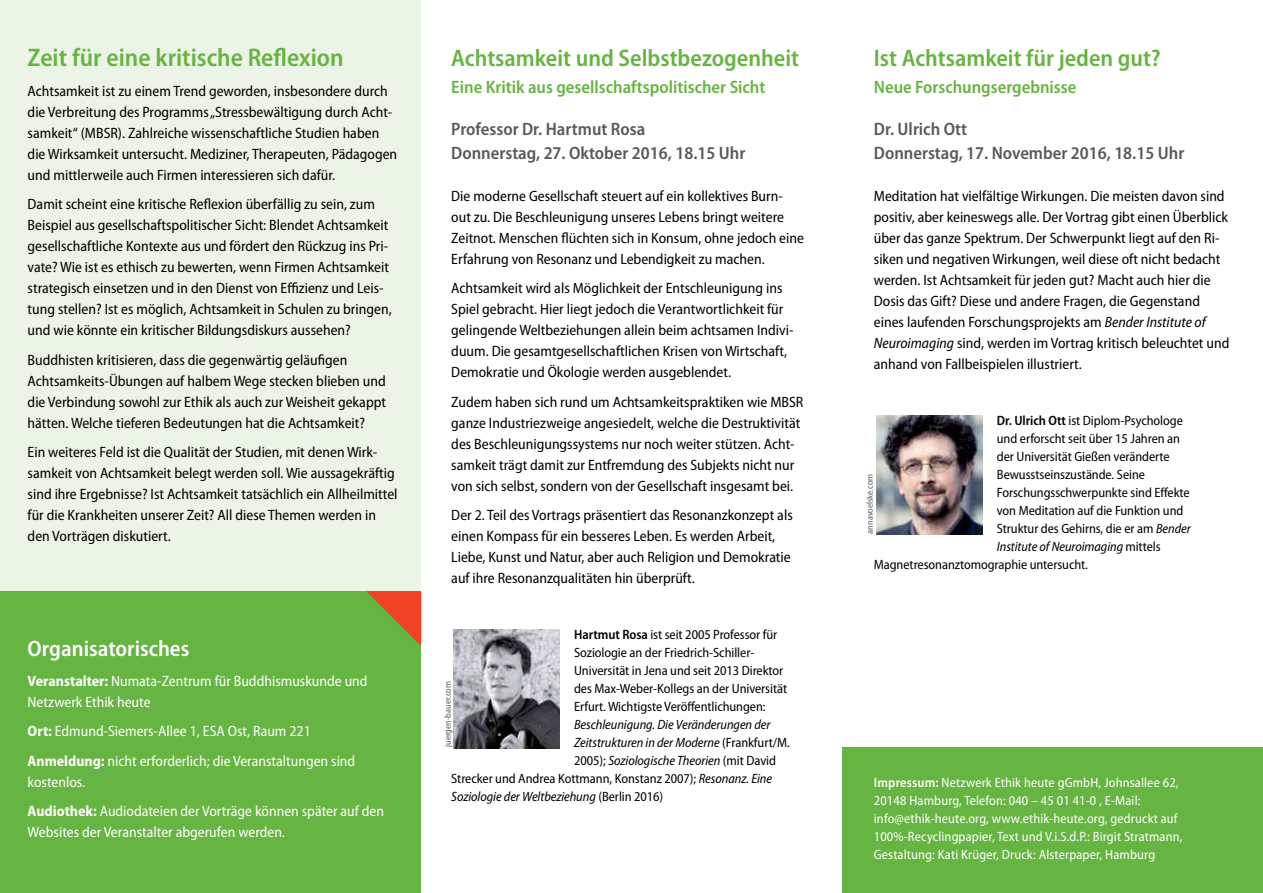
<style>
.page{position:relative;width:1263px;height:893px;background:#fff}
.page>*{position:absolute;margin:0;border:0;box-sizing:border-box;transform-origin:0 0}
.t1{font:600 semi-condensed 25.5px "Myriad Pro";color:#66b441}
.t2{font:600 semi-condensed 24px "Myriad Pro";color:#66b441}
.t3{font:600 semi-condensed 22.5px "Myriad Pro";color:#fff}
.t4{font:600 semi-condensed 18px/24px "Myriad Pro";color:#58595b}
.t5{font:600 semi-condensed 18px "Myriad Pro";color:#66b441}
.t6{font:semi-condensed 15px/21px "Myriad Pro";color:#000}
.t7{font:semi-condensed 15px/29.5px "Myriad Pro";color:#fff}
.t8{font:semi-condensed 13.5px/18px "Myriad Pro";letter-spacing:-.005em;color:#000}
.t9{font:semi-condensed 13.5px/18px "Myriad Pro";letter-spacing:.01em;color:#fff}
.t10{font:italic semi-condensed 13.5px "Myriad Pro";letter-spacing:-.005em;color:#000}
.t11{font:semi-condensed 9px "Myriad Pro";color:#58595b}
.s1{font-weight:700}
.s2{font-weight:600}
.s3{font-style:normal}
.s4{font-style:italic}
</style>
<div class="page">
<div style="left:0;top:0;width:420px;height:893px;background:#ebf4e6"></div>
<div style="left:0;top:591px;width:421px;height:302px;background:#66b441"></div>
<div style="left:842px;top:747px;width:421px;height:146px;background:#66b441"></div>
<img style="left:454px;top:630px;width:106px;height:119px">
<img style="left:876px;top:416px;width:106px;height:119px">
<svg style="left:366px;top:591px;width:55px;height:55px"></svg>
<h1 class="t1" style="left:28px;top:43px;width:317px">Zeit für eine kritische Reflexion</h1>
<p class="t6" style="left:28px;top:81px;width:371px">Achtsamkeit ist zu einem Trend geworden, insbesondere durch die Verbreitung des Programms „Stressbewältigung durch Acht&shy;samkeit“ (MBSR). Zahlreiche wissenschaftliche Studien haben die Wirksamkeit untersucht. Mediziner, Therapeuten, Pädagogen und mittlerweile auch Firmen interessieren sich dafür.</p>
<p class="t6" style="left:28px;top:194px;width:366px">Damit scheint eine kritische Reflexion überfällig zu sein, zum Beispiel aus gesellschaftspolitischer Sicht: Blendet Achtsamkeit gesellschaftliche Kontexte aus und fördert den Rückzug ins Pri&shy;vate? Wie ist es ethisch zu bewerten, wenn Firmen Achtsamkeit strategisch einsetzen und in den Dienst von Effizienz und Leis&shy;tung stellen? Ist es möglich, Achtsamkeit in Schulen zu bringen, und wie könnte ein kritischer Bildungsdiskurs aussehen?</p>
<p class="t6" style="left:28px;top:350px;width:360px">Buddhisten kritisieren, dass die gegenwärtig geläufigen Achtsamkeits-Übungen auf halbem Wege stecken blieben und die Verbindung sowohl zur Ethik als auch zur Weisheit gekappt hätten. Welche tieferen Bedeutungen hat die Achtsamkeit?</p>
<p class="t6" style="left:28px;top:442px;width:371px">Ein weiteres Feld ist die Qualität der Studien, mit denen Wirk&shy;samkeit von Achtsamkeit belegt werden soll. Wie aussagekräftig sind ihre Ergebnisse? Ist Achtsamkeit tatsächlich ein Allheilmittel für die Krankheiten unserer Zeit? All diese Themen werden in den Vorträgen diskutiert.</p>
<h3 class="t3" style="left:28px;top:636px;width:163px">Organisatorisches</h3>
<p class="t7" style="left:28px;top:670px;width:341px;line-height:21px"><span class="s1">Veranstalter:</span> Numata-Zentrum für Buddhismuskunde und<br>Netzwerk Ethik heute</p>
<p class="t7" style="left:28px;top:717px;width:329px"><span class="s1">Ort:</span> Edmund-Siemers-Allee 1, ESA Ost, Raum 221<br><span class="s1">Anmeldung:</span> nicht erforderlich; die Veranstaltungen sind</p>
<p class="t7" style="left:28px;top:767px;width:358px">kostenlos.<br><span class="s1">Audiothek:</span> Audiodateien der Vorträge können später auf den</p>
<p class="t7" style="left:28px;top:818px;width:259px">Websites der Veranstalter abgerufen werden.</p>
<h2 class="t2" style="left:451px;top:44px;width:349px">Achtsamkeit und Selbstbezogenheit</h2>
<p class="t5" style="left:451px;top:77px;width:316px">Eine Kritik aus gesellschaftspolitischer Sicht</p>
<p class="t4" style="left:451px;top:117px;width:296px">Professor Dr. Hartmut Rosa<br>Donnerstag, 27. Oktober 2016, 18.15 Uhr</p>
<p class="t6" style="left:451px;top:185px;width:354px">Die moderne Gesellschaft steuert auf ein kollektives Burn&shy;out zu. Die Beschleunigung unseres Lebens bringt weitere Zeitnot. Menschen flüchten sich in Konsum, ohne jedoch eine Erfahrung von Resonanz und Lebendigkeit zu machen.</p>
<p class="t6" style="left:451px;top:278px;width:344px">Achtsamkeit wird als Möglichkeit der Entschleunigung ins Spiel gebracht. Hier liegt jedoch die Verantwortlichkeit für gelingende Weltbeziehungen allein beim achtsamen Indivi&shy;duum. Die gesamtgesellschaftlichen Krisen von Wirtschaft, Demokratie und Ökologie werden ausgeblendet.</p>
<p class="t6" style="left:451px;top:391px;width:354px">Zudem haben sich rund um Achtsamkeitspraktiken wie MBSR ganze Industriezweige angesiedelt, welche die Destruktivität des Beschleunigungssystems nur noch weiter stützen. Acht&shy;samkeit trägt damit zur Entfremdung des Subjekts nicht nur von sich selbst, sondern von der Gesellschaft insgesamt bei.</p>
<p class="t6" style="left:451px;top:505px;width:343px">Der 2. Teil des Vortrags präsentiert das Resonanzkonzept als einen Kompass für ein besseres Leben. Es werden Arbeit, Liebe, Kunst und Natur, aber auch Religion und Demokratie auf ihre Resonanzqualitäten hin überprüft.</p>
<p class="t8" style="left:574px;top:626px;width:215px"><span class="s2">Hartmut Rosa</span> ist seit 2005 Professor für Soziologie an der Friedrich-Schiller-Universität in Jena und seit 2013 Direktor des Max-Weber-Kollegs an der Universität Erfurt. Wichtigste Veröffentlichungen:</p>
<p class="t10" style="left:574px;top:717px;width:198px">Beschleunigung. Die Veränderungen der</p>
<p class="t10" style="left:574px;top:735px;width:217px">Zeitstrukturen in der Moderne <span class="s3">(Frankfurt/M.</span></p>
<p class="t10" style="left:574px;top:753px;width:203px"><span class="s3">2005);</span> Soziologische Theorien <span class="s3">(mit David</span></p>
<p class="t8" style="left:451px;top:770px;width:322px">Strecker und Andrea Kottmann, Konstanz 2007); <span class="s4">Resonanz. Eine</span></p>
<p class="t10" style="left:451px;top:789px;width:213px">Soziologie der Weltbeziehung <span class="s3">(Berlin 2016)</span></p>
<p class="t11" style="left:443px;top:747px;width:67px;rotate:-90deg">juergen-bauer.com</p>
<h2 class="t2" style="left:874px;top:44px;width:288px">Ist Achtsamkeit für jeden gut?</h2>
<p class="t5" style="left:874px;top:77px;width:204px">Neue Forschungsergebnisse</p>
<p class="t4" style="left:874px;top:117px;width:312px">Dr. Ulrich Ott<br>Donnerstag, 17. November 2016, 18.15 Uhr</p>
<p class="t6" style="left:874px;top:185px;width:357px">Meditation hat vielfältige Wirkungen. Die meisten davon sind positiv, aber keineswegs alle. Der Vortrag gibt einen Überblick über das ganze Spektrum. Der Schwerpunkt liegt auf den Ri&shy;siken und negativen Wirkungen, weil diese oft nicht bedacht werden. Ist Achtsamkeit für jeden gut? Macht auch hier die Dosis das Gift? Diese und andere Fragen, die Gegenstand eines laufenden Forschungsprojekts am <span class="s4">Bender Institute of Neuroimaging</span> sind, werden im Vortrag kritisch beleuchtet und anhand von Fallbeispielen illustriert.</p>
<p class="t8" style="left:997px;top:411px;width:188px"><span class="s2">Dr. Ulrich Ott</span> ist Diplom-Psychologe</p>
<p class="t8" style="left:997px;top:429px;width:185px">und erforscht seit über 15 Jahren an</p>
<p class="t8" style="left:997px;top:447px;width:174px">der Universität Gießen veränderte</p>
<p class="t8" style="left:997px;top:465px;width:150px">Bewusstseinszustände. Seine</p>
<p class="t8" style="left:997px;top:483px;width:194px">Forschungsschwerpunkte sind Effekte</p>
<p class="t8" style="left:997px;top:501px;width:188px">von Meditation auf die Funktion und</p>
<p class="t8" style="left:997px;top:519px;width:195px">Struktur des Gehirns, die er am <span class="s4">Bender</span></p>
<p class="t10" style="left:997px;top:539px;width:165px">Institute of Neuroimaging <span class="s3">mittels</span></p>
<p class="t8" style="left:874px;top:555px;width:216px">Magnetresonanztomographie untersucht.</p>
<p class="t11" style="left:865px;top:534px;width:61px;rotate:-90deg">annavoelske.com</p>
<p class="t9" style="left:874px;top:774px;width:310px"><span class="s2">Impressum:</span> Netzwerk Ethik heute gGmbH, Johnsallee 62, 20148 Hamburg, Telefon: 040 – 45 01 41-0 , E-Mail: info@ethik-heute.org, www.ethik-heute.org, gedruckt auf 100%-Recyclingpapier, Text und V.i.S.d.P.: Birgit Stratmann, Gestaltung: Kati Krüger, Druck: Alsterpaper, Hamburg</p>
</div>
